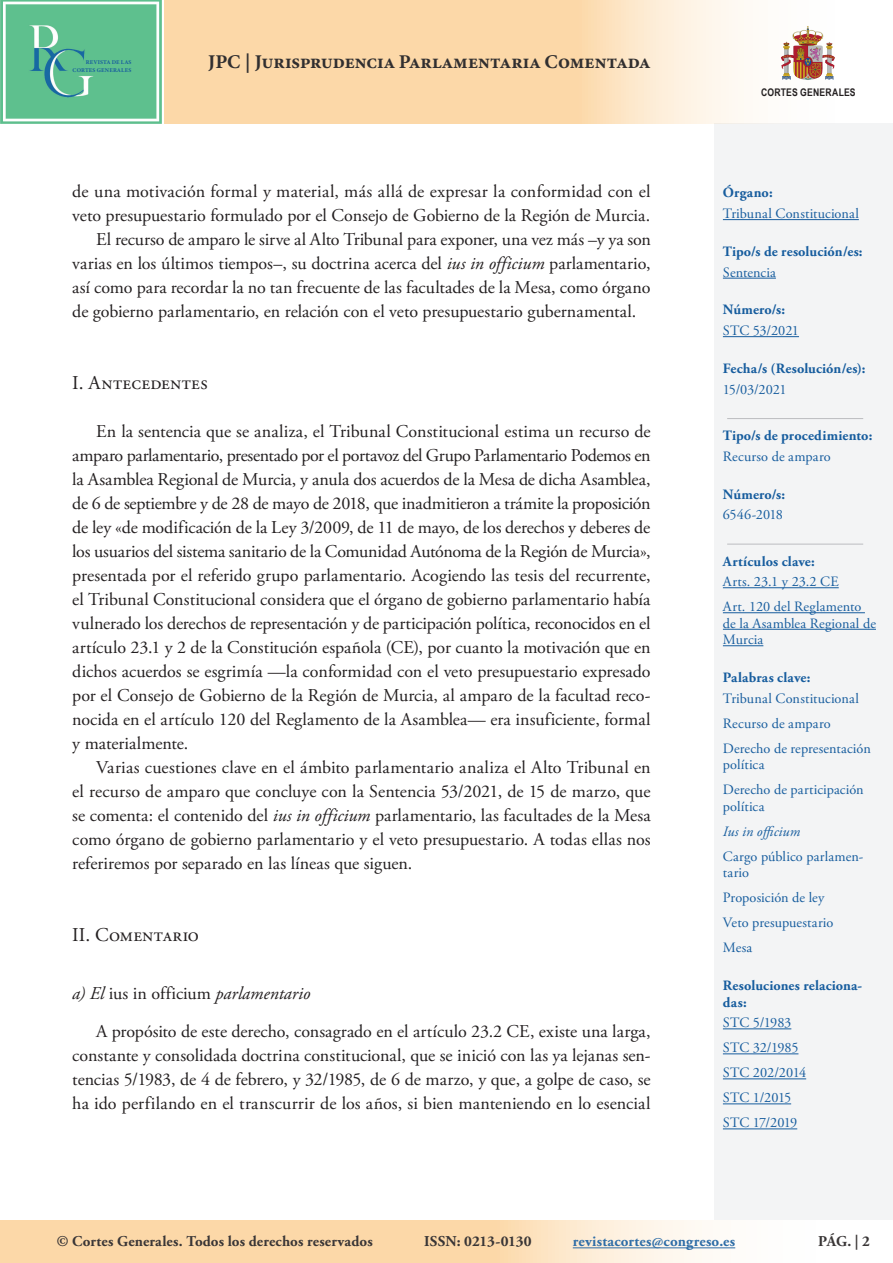
<style>
.page{position:relative;width:893px;height:1263px;background:#fff}
.page>*{position:absolute;margin:0;border:0;box-sizing:border-box;transform-origin:0 0}
.t1{font:19.5px "Minion Variable Concept";letter-spacing:.005em;color:#312f30}
._5__Epígrafes_princi{font:19.5px "Adobe Garamond Pro";letter-spacing:.015em;color:#231f20}
._6_1__Párrafo_normal{font:18px/24px "Adobe Garamond Pro";letter-spacing:-.005em;color:#231f20;text-align:justify}
._8__Epígrafe_2{font:italic 18px "Adobe Garamond Pro";color:#231f20}
.t2{font:700 15px "Adobe Garamond Pro";letter-spacing:.01em;color:#231f20}
.t3{font:700 15px "Adobe Garamond Pro";letter-spacing:.015em;color:#175d9e}
.t4{font:14.25px/25px "Adobe Garamond Pro";color:#175d9e}
.t5{font:700 14.25px/16.5px "Adobe Garamond Pro";letter-spacing:.01em;color:#175d9e}
.t6{font:italic 14.25px "Adobe Garamond Pro";letter-spacing:.005em;color:#175d9e}
.t7{font:700 10.5px "Arial Narrow";letter-spacing:.02em;color:#231f20}
.t8{font:5.7px/8.7px "Minion Variable Concept";letter-spacing:.03em;color:#175d9e;text-align:right}
.s1{font-style:italic}
.s2{font-style:normal}
</style>
<div class="page">
<div style="left:714px;top:123px;width:179px;height:1097px;background:#f2f3f4"></div>
<hr style="left:723px;top:219px;width:136px;height:1px;background:#175d9e">
<hr style="left:723px;top:278px;width:53px;height:1px;background:#175d9e">
<hr style="left:723px;top:336px;width:76px;height:1px;background:#175d9e">
<hr style="left:727px;top:418px;width:136px;height:1px;background:#bcbdc0">
<hr style="left:727px;top:544px;width:136px;height:1px;background:#bcbdc0">
<hr style="left:723px;top:587px;width:116px;height:1px;background:#175d9e">
<hr style="left:723px;top:612px;width:142px;height:1px;background:#175d9e">
<hr style="left:723px;top:629px;width:153px;height:1px;background:#175d9e">
<hr style="left:723px;top:645px;width:40px;height:1px;background:#175d9e">
<hr style="left:723px;top:1028px;width:68px;height:1px;background:#175d9e">
<hr style="left:723px;top:1053px;width:75px;height:1px;background:#175d9e">
<hr style="left:723px;top:1078px;width:83px;height:1px;background:#175d9e">
<hr style="left:723px;top:1103px;width:68px;height:1px;background:#175d9e">
<hr style="left:723px;top:1128px;width:74px;height:1px;background:#175d9e">
<svg style="left:0;top:1220px;width:736px;height:43px;background:#fcdfb8"></svg>
<hr style="left:573px;top:1247px;width:162px;height:1px;background:#175d9e">
<svg style="left:164px;top:0;width:671px;height:123px;background:#fbdfbb"></svg>
<img style="left:781px;top:26px;width:27px;height:44px">
<img style="left:0;top:0;width:162px;height:123px">
<p class="t8" style="left:73px;top:58px;width:60px">REVISTA DE LAS<br>CORTES GENERALES</p>
<p class="t1" style="left:208px;top:48px;width:443px">JPC | Jurisprudencia Parlamentaria Comentada</p>
<p class="_6_1__Párrafo_normal" style="left:72px;top:180px;width:580px">de una motivación formal y material, más allá de expresar la conformidad con el veto presupuestario formulado por el Consejo de Gobierno de la Región de Murcia.</p>
<p class="_6_1__Párrafo_normal" style="left:72px;top:228px;width:580px;text-indent:24px">El recurso de amparo le sirve al Alto Tribunal para exponer, una vez más –y ya son varias en los últimos tiempos–, su doctrina acerca del <span class="s1">ius in officium</span> parlamentario, así como para recordar la no tan frecuente de las facultades de la Mesa, como órgano de gobierno parlamentario, en relación con el veto presupuestario gubernamental.</p>
<p class="_5__Epígrafes_princi" style="left:72px;top:371px;width:137px">I. Antecedentes</p>
<p class="_6_1__Párrafo_normal" style="left:72px;top:420px;width:580px;text-indent:24px">En la sentencia que se analiza, el Tribunal Constitucional estima un recurso de amparo parlamentario, presentado por el portavoz del Grupo Parlamentario Podemos en la Asamblea Regional de Murcia, y anula dos acuerdos de la Mesa de dicha Asamblea, de 6 de septiembre y de 28 de mayo de 2018, que inadmitieron a trámite la proposición de ley «de modificación de la Ley 3/2009, de 11 de mayo, de los derechos y deberes de los usuarios del sistema sanitario de la Comunidad Autónoma de la Región de Murcia», presentada por el referido grupo parlamentario. Acogiendo las tesis del recurrente, el Tribunal Constitucional considera que el órgano de gobierno parlamentario había vulnerado los derechos de representación y de participación política, reconocidos en el artículo 23.1 y 2 de la Constitución española (CE), por cuanto la motivación que en dichos acuerdos se esgrimía —la conformidad con el veto presupuestario expresado por el Consejo de Gobierno de la Región de Murcia, al amparo de la facultad reco&shy;nocida en el artículo 120 del Reglamento de la Asamblea— era insuficiente, formal y materialmente.</p>
<p class="_6_1__Párrafo_normal" style="left:72px;top:756px;width:580px;text-indent:24px">Varias cuestiones clave en el ámbito parlamentario analiza el Alto Tribunal en el recurso de amparo que concluye con la Sentencia 53/2021, de 15 de marzo, que se comenta: el contenido del <span class="s1">ius in officium</span> parlamentario, las facultades de la Mesa como órgano de gobierno parlamentario y el veto presupuestario. A todas ellas nos referiremos por separado en las líneas que siguen.</p>
<p class="_5__Epígrafes_princi" style="left:72px;top:923px;width:128px">II. Comentario</p>
<p class="_8__Epígrafe_2" style="left:72px;top:983px;width:240px">a) El <span class="s2">ius in officium</span> parlamentario</p>
<p class="_6_1__Párrafo_normal" style="left:72px;top:1020px;width:580px;text-indent:24px">A propósito de este derecho, consagrado en el artículo 23.2 CE, existe una larga, constante y consolidada doctrina constitucional, que se inició con las ya lejanas sen&shy;tencias 5/1983, de 4 de febrero, y 32/1985, de 6 de marzo, y que, a golpe de caso, se ha ido perfilando en el transcurrir de los años, si bien manteniendo en lo esencial</p>
<p class="t7" style="left:761px;top:85px;width:96px">CORTES GENERALES</p>
<p class="t5" style="left:723px;top:185px;width:51px">Órgano:</p>
<p class="t4" style="left:723px;top:202px;width:137px">Tribunal Constitucional</p>
<p class="t5" style="left:723px;top:243px;width:141px">Tipo/s de resolución/es:</p>
<p class="t4" style="left:723px;top:260px;width:55px">Sentencia</p>
<p class="t5" style="left:723px;top:302px;width:64px">Número/s:</p>
<p class="t4" style="left:723px;top:319px;width:78px">STC 53/2021</p>
<p class="t5" style="left:723px;top:360px;width:144px">Fecha/s (Resolución/es):</p>
<p class="t4" style="left:723px;top:377px;width:65px">15/03/2021</p>
<p class="t5" style="left:723px;top:427px;width:151px">Tipo/s de procedimiento:</p>
<p class="t4" style="left:723px;top:444px;width:109px">Recurso de amparo</p>
<p class="t5" style="left:723px;top:486px;width:64px">Número/s:</p>
<p class="t4" style="left:723px;top:503px;width:62px">6546-2018</p>
<p class="t5" style="left:723px;top:553px;width:93px">Artículos clave:</p>
<p class="t4" style="left:723px;top:570px;width:140px">Arts. 23.1 y 23.2 CE<br>Art. 120 del Reglamento</p>
<p class="t4" style="left:723px;top:615px;width:155px;line-height:16.5px">de la Asamblea Regional de<br>Murcia</p>
<p class="t5" style="left:723px;top:670px;width:89px">Palabras clave:</p>
<p class="t4" style="left:723px;top:686px;width:149px">Tribunal Constitucional<br>Recurso de amparo<br>Derecho de representación</p>
<p class="t4" style="left:723px;top:753px;width:142px">política<br>Derecho de participación</p>
<p class="t4" style="left:723px;top:794px;width:43px">política</p>
<p class="t6" style="left:723px;top:823px;width:79px">Ius in officium</p>
<p class="t4" style="left:723px;top:849px;width:142px;line-height:16.5px">Cargo público parlamen&shy;tario</p>
<p class="t4" style="left:723px;top:886px;width:112px">Proposición de ley<br>Veto presupuestario<br>Mesa</p>
<p class="t5" style="left:723px;top:978px;width:141px">Resoluciones relaciona&shy;das:</p>
<p class="t4" style="left:723px;top:1011px;width:85px">STC 5/1983<br>STC 32/1985<br>STC 202/2014<br>STC 1/2015<br>STC 17/2019</p>
<p class="t2" style="left:57px;top:1233px;width:317px">© Cortes Generales. Todos los derechos reservados</p>
<p class="t2" style="left:424px;top:1233px;width:109px">ISSN: 0213-0130</p>
<p class="t3" style="left:573px;top:1233px;width:164px">revistacortes@congreso.es</p>
<p class="t2" style="left:818px;top:1233px;width:53px">PÁG. | 2</p>
</div>
